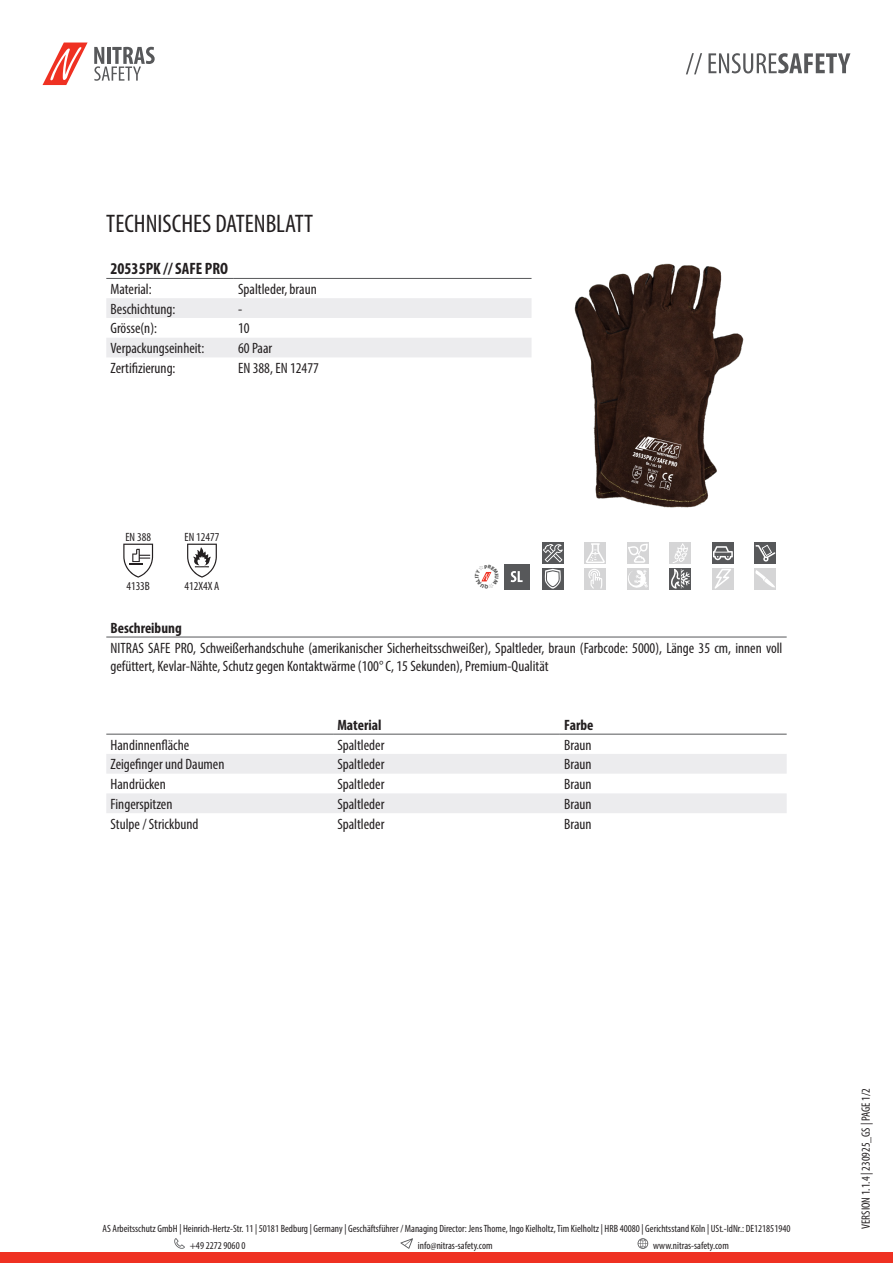
<style>
.page{position:relative;width:893px;height:1263px;background:#fff}
.page>*{position:absolute;margin:0;border:0;box-sizing:border-box;transform-origin:0 0}
.t1{font:condensed 25.5px "Myriad Pro";color:#231f20}
.t2{font:700 condensed 16.5px "Myriad Pro";color:#231f20}
.t3{font:condensed 15px/18px "Myriad Pro";color:#231f20}
.t4{font:700 condensed 15px "Myriad Pro";color:#231f20}
.t5{font:condensed 12px "Myriad Pro";color:#231f20}
.t6{font:condensed 10.5px/17px "Myriad Pro";color:#231f20}
</style>
<div class="page">
<div style="left:0;top:1252px;width:893px;height:11px;background:#ef3122"></div>
<svg style="left:174px;top:1238px;width:11px;height:11px"></svg>
<svg style="left:400px;top:1238px;width:13px;height:11px"></svg>
<svg style="left:638px;top:1238px;width:10px;height:11px"></svg>
<svg style="left:43px;top:43px;width:45px;height:42px"></svg>
<svg style="left:94px;top:47px;width:61px;height:34px"></svg>
<svg style="left:686px;top:53px;width:16px;height:21px"></svg>
<svg style="left:708px;top:53px;width:142px;height:20px"></svg>
<svg style="left:106px;top:298px;width:425px;height:59px"></svg>
<hr style="left:106px;top:278px;width:128px;height:1px;background:#57585a">
<hr style="left:234px;top:278px;width:297px;height:1px;background:#57585a">
<img style="left:531px;top:263px;width:213px;height:245px">
<svg style="left:123px;top:544px;width:30px;height:34px"></svg>
<svg style="left:187px;top:544px;width:30px;height:34px"></svg>
<div style="left:504px;top:564px;width:25px;height:25px;background:#57585a"></div>
<svg style="left:511px;top:571px;width:12px;height:11px"></svg>
<div style="left:542px;top:542px;width:21px;height:22px;background:#57585a"></div>
<svg style="left:543px;top:544px;width:20px;height:18px"></svg>
<div style="left:585px;top:542px;width:21px;height:22px;background:#d5d5d6"></div>
<svg style="left:586px;top:543px;width:19px;height:20px"></svg>
<div style="left:627px;top:542px;width:21px;height:22px;background:#d5d5d6"></div>
<svg style="left:628px;top:544px;width:20px;height:19px"></svg>
<div style="left:670px;top:542px;width:21px;height:22px;background:#d5d5d6"></div>
<svg style="left:673px;top:543px;width:15px;height:20px"></svg>
<div style="left:712px;top:542px;width:21px;height:22px;background:#57585a"></div>
<svg style="left:713px;top:546px;width:20px;height:14px"></svg>
<div style="left:755px;top:542px;width:21px;height:22px;background:#57585a"></div>
<svg style="left:755px;top:545px;width:20px;height:17px"></svg>
<div style="left:542px;top:568px;width:21px;height:21px;background:#57585a"></div>
<svg style="left:544px;top:569px;width:17px;height:20px"></svg>
<div style="left:585px;top:568px;width:21px;height:21px;background:#d5d5d6"></div>
<svg style="left:588px;top:569px;width:14px;height:20px"></svg>
<div style="left:627px;top:568px;width:21px;height:21px;background:#d5d5d6"></div>
<svg style="left:628px;top:570px;width:20px;height:18px"></svg>
<div style="left:670px;top:568px;width:21px;height:21px;background:#57585a"></div>
<svg style="left:671px;top:569px;width:19px;height:20px"></svg>
<div style="left:712px;top:568px;width:21px;height:21px;background:#d5d5d6"></div>
<svg style="left:715px;top:569px;width:16px;height:20px"></svg>
<div style="left:755px;top:568px;width:21px;height:21px;background:#d5d5d6"></div>
<svg style="left:755px;top:570px;width:20px;height:18px"></svg>
<hr style="left:106px;top:637px;width:681px;height:1px;background:#57585a">
<svg style="left:106px;top:754px;width:681px;height:59px"></svg>
<hr style="left:106px;top:734px;width:227px;height:1px;background:#57585a">
<hr style="left:333px;top:734px;width:227px;height:1px;background:#57585a">
<hr style="left:560px;top:734px;width:227px;height:1px;background:#57585a">
<svg style="left:481px;top:572px;width:11px;height:10px"></svg>
<p class="t1" style="left:106px;top:208px;width:208px">TECHNISCHES DATENBLATT</p>
<p class="t2" style="left:111px;top:258px;width:119px">20535PK // SAFE PRO</p>
<p class="t3" style="left:111px;top:280px;width:43px">Material:</p>
<p class="t3" style="left:238px;top:280px;width:80px">Spaltleder, braun</p>
<p class="t3" style="left:111px;top:300px;width:66px">Beschichtung:</p>
<p class="t3" style="left:238px;top:300px;width:6px">-</p>
<p class="t3" style="left:111px;top:319px;width:48px">Grösse(n):</p>
<p class="t3" style="left:238px;top:319px;width:13px">10</p>
<p class="t3" style="left:111px;top:339px;width:95px">Verpackungseinheit:</p>
<p class="t3" style="left:238px;top:339px;width:36px">60 Paar</p>
<p class="t3" style="left:111px;top:359px;width:67px">Zertifizierung:</p>
<p class="t3" style="left:238px;top:359px;width:82px">EN 388, EN 12477</p>
<p class="t5" style="left:125px;top:529px;width:27px">EN 388</p>
<p class="t5" style="left:185px;top:529px;width:36px">EN 12477</p>
<p class="t5" style="left:126px;top:578px;width:25px">4133B</p>
<p class="t5" style="left:184px;top:578px;width:36px">412X4X A</p>
<p class="t4" style="left:111px;top:618px;width:73px">Beschreibung</p>
<p class="t3" style="left:111px;top:638px;width:673px">NITRAS SAFE PRO, Schweißerhandschuhe (amerikanischer Sicherheitsschweißer), Spaltleder, braun (Farbcode: 5000), Länge 35 cm, innen voll gefüttert, Kevlar-Nähte, Schutz gegen Kontaktwärme (100° C, 15 Sekunden), Premium-Qualität</p>
<p class="t4" style="left:337px;top:715px;width:46px">Material</p>
<p class="t4" style="left:564px;top:715px;width:31px">Farbe</p>
<p class="t3" style="left:111px;top:735px;width:80px">Handinnenfläche</p>
<p class="t3" style="left:337px;top:735px;width:49px">Spaltleder</p>
<p class="t3" style="left:564px;top:735px;width:29px">Braun</p>
<p class="t3" style="left:111px;top:755px;width:115px">Zeigefinger und Daumen</p>
<p class="t3" style="left:337px;top:755px;width:49px">Spaltleder</p>
<p class="t3" style="left:564px;top:755px;width:29px">Braun</p>
<p class="t3" style="left:111px;top:775px;width:57px">Handrücken</p>
<p class="t3" style="left:337px;top:775px;width:49px">Spaltleder</p>
<p class="t3" style="left:564px;top:775px;width:29px">Braun</p>
<p class="t3" style="left:111px;top:795px;width:63px">Fingerspitzen</p>
<p class="t3" style="left:337px;top:795px;width:49px">Spaltleder</p>
<p class="t3" style="left:564px;top:795px;width:29px">Braun</p>
<p class="t3" style="left:111px;top:814px;width:89px">Stulpe / Strickbund</p>
<p class="t3" style="left:337px;top:814px;width:49px">Spaltleder</p>
<p class="t3" style="left:564px;top:814px;width:29px">Braun</p>
<p class="t6" style="left:190px;top:1220px;width:602px;text-indent:-87px">AS Arbeitsschutz GmbH | Heinrich-Hertz-Str. 11 | 50181 Bedburg | Germany | Geschäftsführer / Managing Director: Jens Thome, Ingo Kielholtz, Tim Kielholtz | HRB 40080 | Gerichtsstand Köln | USt.-IdNr.: DE121851940 +49 2272 9060 0</p>
<p class="t6" style="left:418px;top:1237px;width:76px">info@nitras-safety.com</p>
<p class="t6" style="left:653px;top:1237px;width:77px">www.nitras-safety.com</p>
<p class="t5" style="left:859px;top:1229px;width:142px;rotate:-90deg">VERSION 1.1.4 | 230925_GS | PAGE 1/2</p>
</div>
